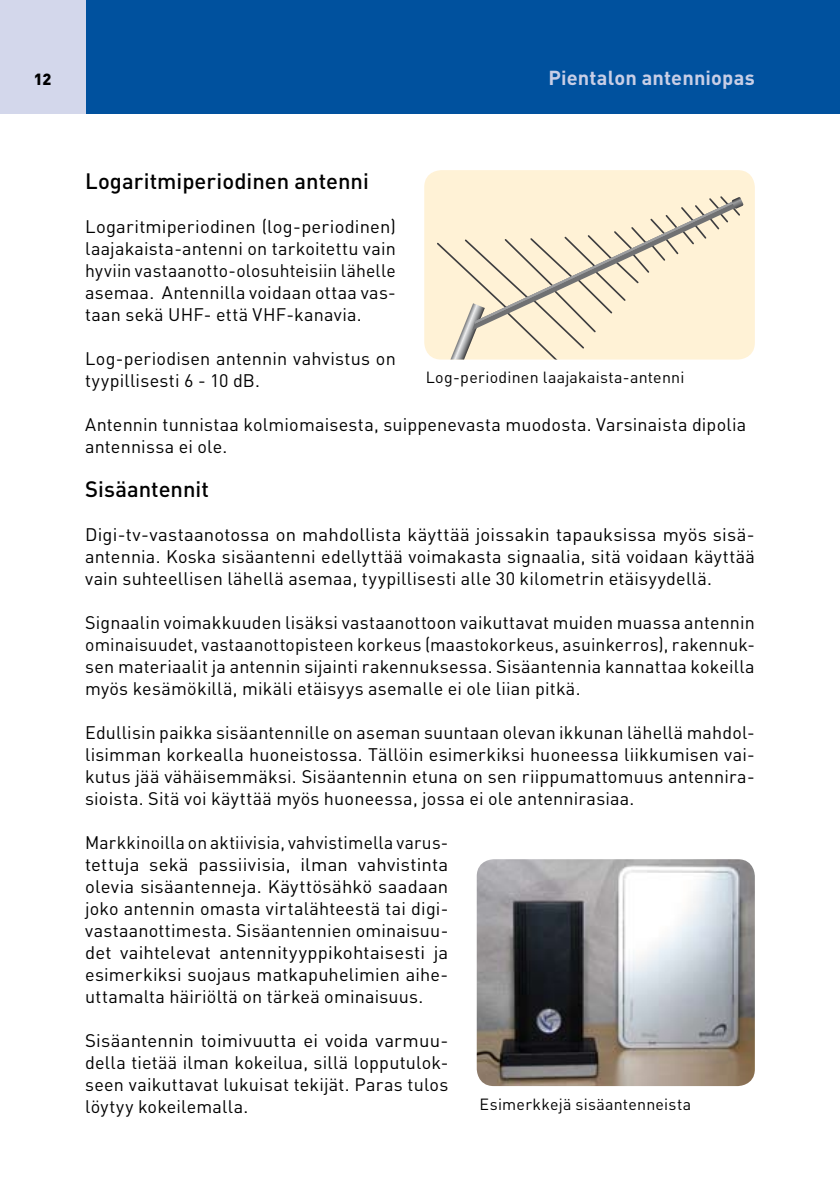
<style>
.page{position:relative;width:840px;height:1191px;background:#fff}
.page>*{position:absolute;margin:0;border:0;box-sizing:border-box;transform-origin:0 0}
.t1{font:500 22px "DIN";color:#000}
.t2{font:700 20px "DIN";letter-spacing:.01em;color:#c8cee6}
.t3{font:18px/22px "DIN";letter-spacing:.01em;color:#000;text-align:justify}
.t4{font:16px "DIN";letter-spacing:.015em;color:#000}
.t5{font:900 16px "DIN";color:#000}
</style>
<div class="page">
<div style="left:0;top:0;width:839px;height:113px;background:#00519e"></div>
<div style="left:0;top:0;width:85px;height:113px;background:#d3d7eb"></div>
<img style="left:476px;top:859px;width:278px;height:227px">
<div style="left:424px;top:170px;width:330px;height:189px;background:#fff2d6;border-radius:17px"></div>
<svg style="left:435px;top:196px;width:308px;height:163px"></svg>
<p class="t5" style="left:34px;top:69px;width:19px">12</p>
<p class="t2" style="left:548px;top:65px;width:208px">Pientalon antenniopas</p>
<p class="t1" style="left:85px;top:167px;width:285px">Logaritmiperiodinen antenni</p>
<p class="t3" style="left:85px;top:215px;width:312px">Logaritmiperiodinen (log-periodinen) laajakaista-antenni on tarkoitettu vain hyviin vastaanotto-olosuhteisiin lähelle asemaa. Antennilla voidaan ottaa vas&shy;taan sekä UHF- että VHF-kanavia.</p>
<p class="t3" style="left:85px;top:347px;width:312px">Log-periodisen antennin vahvistus on tyypillisesti 6 - 10 dB.</p>
<p class="t3" style="left:85px;top:413px;width:662px">Antennin tunnistaa kolmiomaisesta, suippenevasta muodosta. Varsinaista dipolia antennissa ei ole.</p>
<p class="t1" style="left:85px;top:475px;width:125px">Sisäantennit</p>
<p class="t3" style="left:85px;top:523px;width:671px">Digi-tv-vastaanotossa on mahdollista käyttää joissakin tapauksissa myös sisä&shy;antennia. Koska sisäantenni edellyttää voimakasta signaalia, sitä voidaan käyttää vain suhteellisen lähellä asemaa, tyypillisesti alle 30 kilometrin etäisyydellä.</p>
<p class="t3" style="left:85px;top:611px;width:670px">Signaalin voimakkuuden lisäksi vastaanottoon vaikuttavat muiden muassa antennin ominaisuudet, vastaanottopisteen korkeus (maastokorkeus, asuinkerros), rakennuk&shy;sen materiaalit ja antennin sijainti rakennuksessa. Sisäantennia kannattaa kokeilla myös kesämökillä, mikäli etäisyys asemalle ei ole liian pitkä.</p>
<p class="t3" style="left:85px;top:721px;width:670px">Edullisin paikka sisäantennille on aseman suuntaan olevan ikkunan lähellä mahdol&shy;lisimman korkealla huoneistossa. Tällöin esimerkiksi huoneessa liikkumisen vai&shy;kutus jää vähäisemmäksi. Sisäantennin etuna on sen riippumattomuus antennira&shy;sioista. Sitä voi käyttää myös huoneessa, jossa ei ole antennirasiaa.</p>
<p class="t3" style="left:85px;top:831px;width:364px">Markkinoilla on aktiivisia, vahvistimella varus&shy;tettuja sekä passiivisia, ilman vahvistinta olevia sisäantenneja. Käyttösähkö saadaan joko antennin omasta virtalähteestä tai digi&shy;vastaanottimesta. Sisäantennien ominaisuu&shy;det vaihtelevat antennityyppikohtaisesti ja esimerkiksi suojaus matkapuhelimien aihe&shy;uttamalta häiriöltä on tärkeä ominaisuus.</p>
<p class="t3" style="left:85px;top:1029px;width:364px">Sisäantennin toimivuutta ei voida varmuu&shy;della tietää ilman kokeilua, sillä lopputulok&shy;seen vaikuttavat lukuisat tekijät. Paras tulos löytyy kokeilemalla.</p>
<p class="t4" style="left:425px;top:367px;width:260px">Log-periodinen laajakaista-antenni</p>
<p class="t4" style="left:479px;top:1094px;width:213px">Esimerkkejä sisäantenneista</p>
</div>
